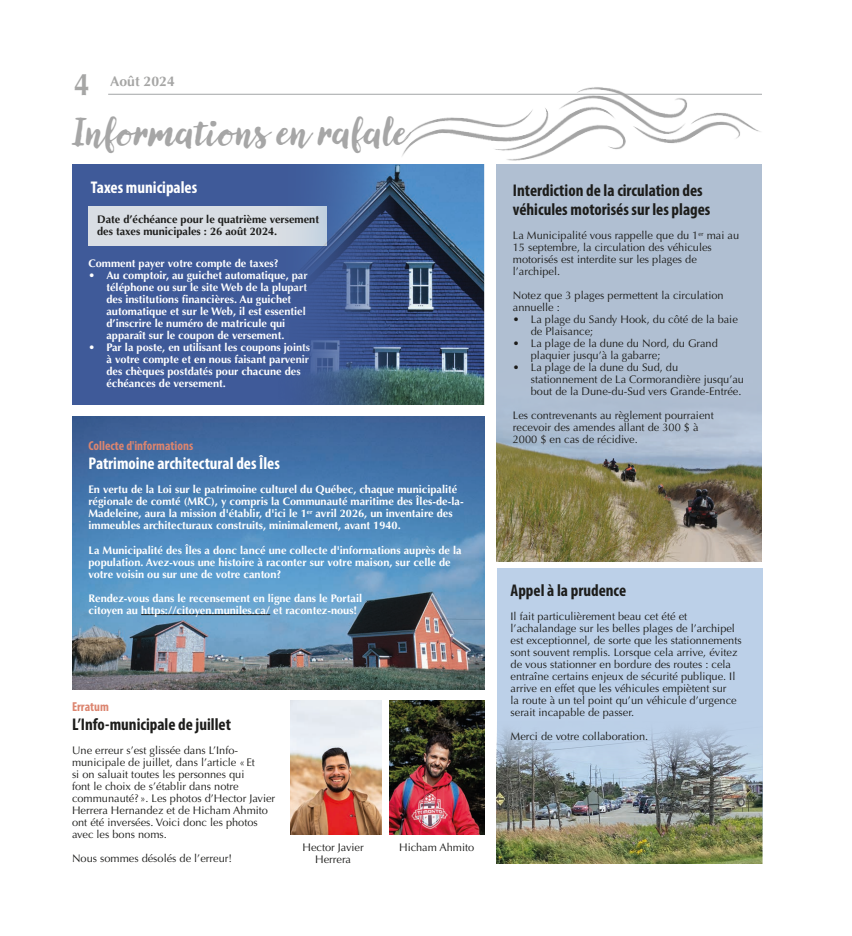
<style>
.page{position:relative;width:852px;height:936px;background:#fff}
.page>*{position:absolute;margin:0;border:0;box-sizing:border-box;transform-origin:0 0}
.Texte_General{font:38px "Lullabies";color:#a6a6a6}
.Texte_General-2{font:700 condensed 17px/19px "Myriad Pro";color:#1d1d1b}
.Texte_General-3{font:700 condensed 17px "Myriad Pro";color:#fff}
.t1{font:700 14px "Optima LT Std";color:#a6a6a5}
.Texte_General-4{font:700 condensed 13px "Myriad Pro";color:#dc856f}
.Texte_General-5{font:11px/12px "Optima LT Std";color:#1d1d1b}
.Texte_General-6{font:700 11px/12px "Optima LT Std";color:#fff}
.Texte_General-7{font:700 11px/12px "Optima LT Std";color:#1d1d1b}
.s1{font-size:31px}
</style>
<div class="page">
<hr style="left:108px;top:94px;width:654px;height:1px;background:#a3a5a7">
<div style="left:497px;top:569px;width:265px;height:261px;background:#bcd0e8"></div>
<img style="left:497px;top:730px;width:265px;height:134px">
<div style="left:72px;top:164px;width:408px;height:241px;background:#3f5a99"></div>
<div style="left:496px;top:164px;width:266px;height:398px;background:#b0bfd2"></div>
<img style="left:496px;top:415px;width:266px;height:147px">
<img style="left:374px;top:87px;width:388px;height:90px">
<img style="left:72px;top:416px;width:412px;height:273px">
<hr style="left:141px;top:614px;width:129px;height:1px;background:#1d1d1b">
<div style="left:89px;top:206px;width:238px;height:39px;background:#d9dee4"></div>
<img style="left:271px;top:164px;width:213px;height:241px">
<img style="left:290px;top:701px;width:91px;height:133px">
<img style="left:389px;top:701px;width:95px;height:134px">
<p class="t1" style="left:74px;top:73px;width:102px"><span class="s1">4</span> Août 2024</p>
<p class="Texte_General" style="left:74px;top:108px;width:336px">Informations en rafale</p>
<p class="Texte_General-3" style="left:91px;top:177px;width:108px">Taxes municipales</p>
<p class="Texte_General-7" style="left:97px;top:213px;width:223px">Date d’échéance pour le quatrième versement des taxes municipales : 26 août 2024.</p>
<p class="Texte_General-6" style="left:88px;top:257px;width:192px">Comment payer votre compte de taxes?</p>
<p class="Texte_General-6" style="left:106px;top:269px;width:203px;text-indent:-18px">• Au comptoir, au guichet automatique, par téléphone ou sur le site Web de la plupart des institutions financières. Au guichet automatique et sur le Web, il est essentiel d’inscrire le numéro de matricule qui apparaît sur le coupon de versement.</p>
<p class="Texte_General-6" style="left:106px;top:341px;width:205px;text-indent:-18px">• Par la poste, en utilisant les coupons joints à votre compte et en nous faisant parvenir des chèques postdatés pour chacune des échéances de versement.</p>
<p class="Texte_General-4" style="left:88px;top:438px;width:106px">Collecte d'informations</p>
<p class="Texte_General-3" style="left:88px;top:453px;width:193px">Patrimoine architectural des Îles</p>
<p class="Texte_General-6" style="left:88px;top:484px;width:377px">En vertu de la Loi sur le patrimoine culturel du Québec, chaque municipalité régionale de comté (MRC), y compris la Communauté maritime des Îles-de-la-Madeleine, aura la mission d'établir, d'ici le 1<sup>er</sup> avril 2026, un inventaire des immeubles architecturaux construits, minimalement, avant 1940.</p>
<p class="Texte_General-6" style="left:88px;top:544px;width:375px">La Municipalité des Îles a donc lancé une collecte d'informations auprès de la population. Avez-vous une histoire à raconter sur votre maison, sur celle de votre voisin ou sur une de votre canton?</p>
<p class="Texte_General-6" style="left:88px;top:592px;width:275px">Rendez-vous dans le recensement en ligne dans le Portail citoyen au https://citoyen.muniles.ca/ et racontez-nous!</p>
<p class="Texte_General-4" style="left:72px;top:698px;width:38px">Erratum</p>
<p class="Texte_General-2" style="left:72px;top:714px;width:161px">L’Info-municipale de juillet</p>
<p class="Texte_General-5" style="left:72px;top:744px;width:205px">Une erreur s’est glissée dans L’Info&shy;municipale de juillet, dans l’article « Et<br>si on saluait toutes les personnes qui<br>font le choix de s’établir dans notre communauté? ». Les photos d’Hector Javier Herrera Hernandez et de Hicham Ahmito ont été inversées. Voici donc les photos avec les bons noms.</p>
<p class="Texte_General-5" style="left:72px;top:852px;width:162px">Nous sommes désolés de l’erreur!</p>
<p class="Texte_General-5" style="left:302px;top:841px;width:63px;text-align:center">Hector Javier<br>Herrera</p>
<p class="Texte_General-5" style="left:399px;top:841px;width:77px">Hicham Ahmito</p>
<p class="Texte_General-2" style="left:513px;top:181px;width:199px">Interdiction de la circulation des véhicules motorisés sur les plages</p>
<p class="Texte_General-5" style="left:513px;top:230px;width:228px">La Municipalité vous rappelle que du 1<sup>er</sup> mai au 15 septembre, la circulation des véhicules motorisés est interdite sur les plages de l’archipel.</p>
<p class="Texte_General-5" style="left:513px;top:290px;width:212px">Notez que 3 plages permettent la circulation annuelle :</p>
<p class="Texte_General-5" style="left:531px;top:314px;width:208px;text-indent:-18px">• La plage du Sandy Hook, du côté de la baie de Plaisance;</p>
<p class="Texte_General-5" style="left:531px;top:338px;width:188px;text-indent:-18px">• La plage de la dune du Nord, du Grand plaquier jusqu’à la gabarre;</p>
<p class="Texte_General-5" style="left:531px;top:362px;width:215px;text-indent:-18px">• La plage de la dune du Sud, du stationnement de La Cormorandière jusqu’au bout de la Dune-du-Sud vers Grande-Entrée.</p>
<p class="Texte_General-5" style="left:513px;top:410px;width:202px">Les contrevenants au règlement pourraient recevoir des amendes allant de 300 $ à<br>2000 $ en cas de récidive.</p>
<p class="Texte_General-2" style="left:511px;top:580px;width:117px">Appel à la prudence</p>
<p class="Texte_General-5" style="left:511px;top:610px;width:233px">Il fait particulièrement beau cet été et l’achalandage sur les belles plages de l’archipel est exceptionnel, de sorte que les stationnements sont souvent remplis. Lorsque cela arrive, évitez de vous stationner en bordure des routes : cela entraîne certains enjeux de sécurité publique. Il arrive en effet que les véhicules empiètent sur<br>la route à un tel point qu’un véhicule d’urgence serait incapable de passer.</p>
<p class="Texte_General-5" style="left:511px;top:730px;width:139px">Merci de votre collaboration.</p>
</div>
